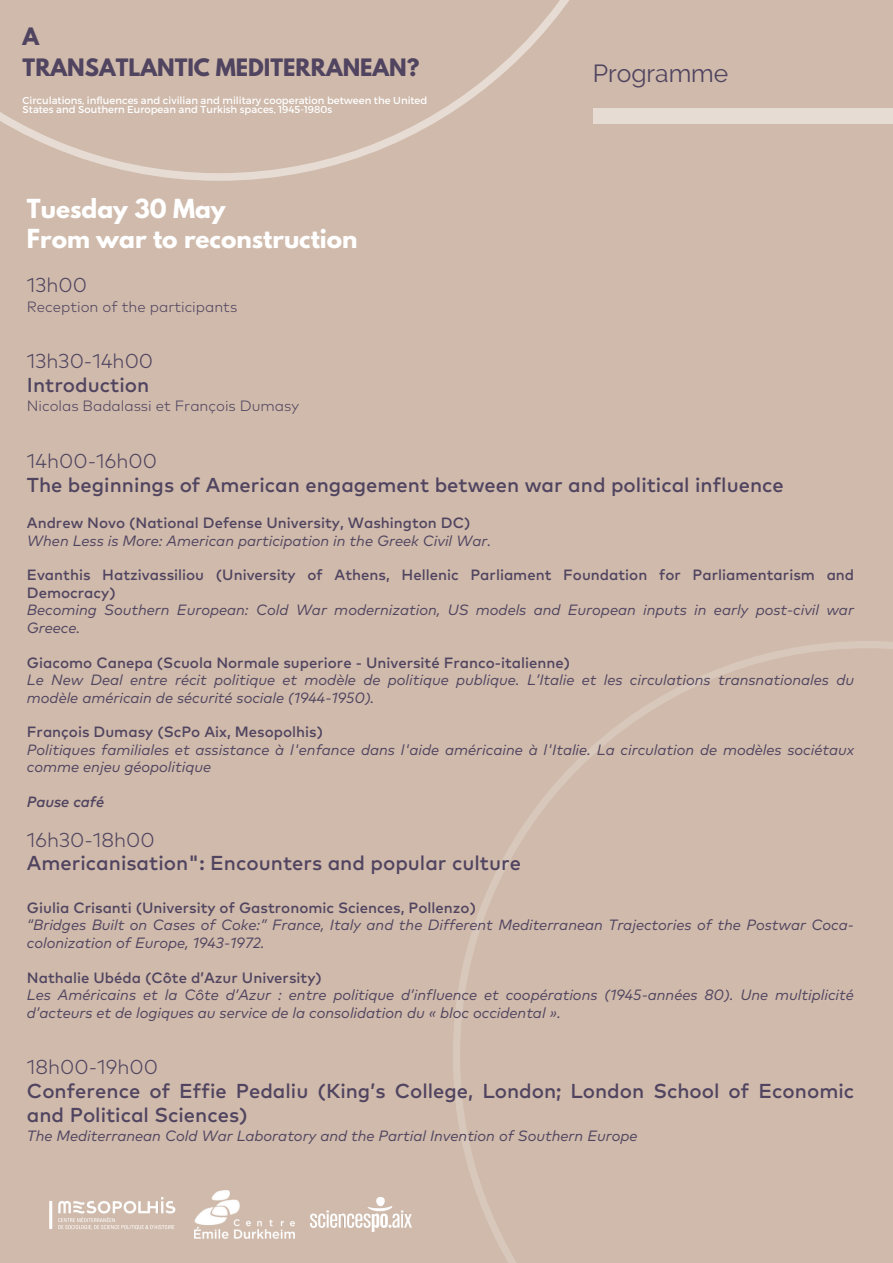
<style>
.page{position:relative;width:893px;height:1263px;background:#cfbaab}
.page>*{position:absolute;margin:0;border:0;box-sizing:border-box;transform-origin:0 0}
.t1{font:24.67px "Raleway";color:#504460}
.t2{font:700 23.25px "League Spartan";color:#fff}
.t3{font:700 21.3px "League Spartan";color:#504460}
.t4{font:500 20.17px/23.6px "Mark Pro";color:#504460}
.t5{font:300 20.17px "Mark Pro";color:#504460}
.t6{font:italic 14.92px/17.4px "Mark Pro";color:#504460}
.t7{font:500 14.92px/17.4px "Mark Pro";color:#504460}
.t8{font:300 14.92px "Mark Pro";color:#504460}
.t9{font:italic 500 14.92px "Mark Pro";color:#504460}
.t10{font:10.05px/9.6px "Montserrat";color:#fff}
</style>
<div class="page">
<svg style="left:453px;top:641px;width:440px;height:622px"></svg>
<svg style="left:0;top:0;width:649px;height:181px"></svg>
<div style="left:592px;top:108px;width:301px;height:15px;background:#e6dcd4"></div>
<img style="left:49px;top:1198px;width:127px;height:32px">
<img style="left:310px;top:1198px;width:101px;height:33px">
<img style="left:194px;top:1190px;width:100px;height:48px">
<p class="t3" style="left:23px;top:25px;width:18px">A</p>
<p class="t3" style="left:23px;top:56px;width:398px">TRANSATLANTIC MEDITERRANEAN?</p>
<p class="t10" style="left:23px;top:95px;width:406px">Circulations, influences and civilian and military cooperation between the United<br>States and Southern European and Turkish spaces, 1945-1980s</p>
<p class="t1" style="left:592px;top:59px;width:137px">Programme</p>
<p class="t2" style="left:27px;top:197px;width:200px">Tuesday 30 May</p>
<p class="t2" style="left:27px;top:227px;width:332px">From war to reconstruction</p>
<p class="t5" style="left:27px;top:276px;width:62px">13h00</p>
<p class="t8" style="left:27px;top:300px;width:212px">Reception of the participants</p>
<p class="t5" style="left:27px;top:352px;width:128px">13h30-14h00</p>
<p class="t4" style="left:27px;top:374px;width:124px">Introduction</p>
<p class="t8" style="left:27px;top:399px;width:274px">Nicolas Badalassi et François Dumasy</p>
<p class="t5" style="left:27px;top:452px;width:132px">14h00-16h00</p>
<p class="t4" style="left:27px;top:474px;width:758px">The beginnings of American engagement between war and political influence</p>
<p class="t7" style="left:27px;top:515px;width:445px">Andrew Novo (National Defense University, Washington DC)</p>
<p class="t6" style="left:27px;top:532px;width:466px">When Less is More: American participation in the Greek Civil War.</p>
<p class="t7" style="left:27px;top:567px;width:829px">Evanthis Hatzivassiliou (University of Athens, Hellenic Parliament Foundation for Parliamentarism and<br>Democracy)</p>
<p class="t6" style="left:27px;top:602px;width:828px">Becoming Southern European: Cold War modernization, US models and European inputs in early post-civil war<br>Greece.</p>
<p class="t7" style="left:27px;top:655px;width:545px">Giacomo Canepa (Scuola Normale superiore - Université Franco-italienne)</p>
<p class="t6" style="left:27px;top:672px;width:828px">Le New Deal entre récit politique et modèle de politique publique. L’Italie et les circulations transnationales du modèle américain de sécurité sociale (1944-1950).</p>
<p class="t7" style="left:27px;top:724px;width:298px">François Dumasy (ScPo Aix, Mesopolhis)</p>
<p class="t6" style="left:27px;top:742px;width:829px">Politiques familiales et assistance à l'enfance dans l'aide américaine à l'Italie. La circulation de modèles sociétaux comme enjeu géopolitique</p>
<p class="t9" style="left:27px;top:795px;width:79px">Pause café</p>
<p class="t5" style="left:27px;top:831px;width:129px">16h30-18h00</p>
<p class="t4" style="left:27px;top:852px;width:495px">Americanisation": Encounters and popular culture</p>
<p class="t7" style="left:27px;top:900px;width:450px">Giulia Crisanti (University of Gastronomic Sciences, Pollenzo)</p>
<p class="t6" style="left:27px;top:917px;width:828px">“Bridges Built on Cases of Coke:” France, Italy and the Different Mediterranean Trajectories of the Postwar Coca&shy;colonization of Europe, 1943-1972.</p>
<p class="t7" style="left:27px;top:970px;width:296px">Nathalie Ubéda (Côte d’Azur University)</p>
<p class="t6" style="left:27px;top:987px;width:828px">Les Américains et la Côte d’Azur : entre politique d’influence et coopérations (1945-années 80). Une multiplicité d’acteurs et de logiques au service de la consolidation du « bloc occidental ».</p>
<p class="t5" style="left:27px;top:1058px;width:133px">18h00-19h00</p>
<p class="t4" style="left:27px;top:1080px;width:828px">Conference of Effie Pedaliu (King’s College, London; London School of Economic and Political Sciences)</p>
<p class="t6" style="left:27px;top:1128px;width:612px">The Mediterranean Cold War Laboratory and the Partial Invention of Southern Europe</p>
</div>
